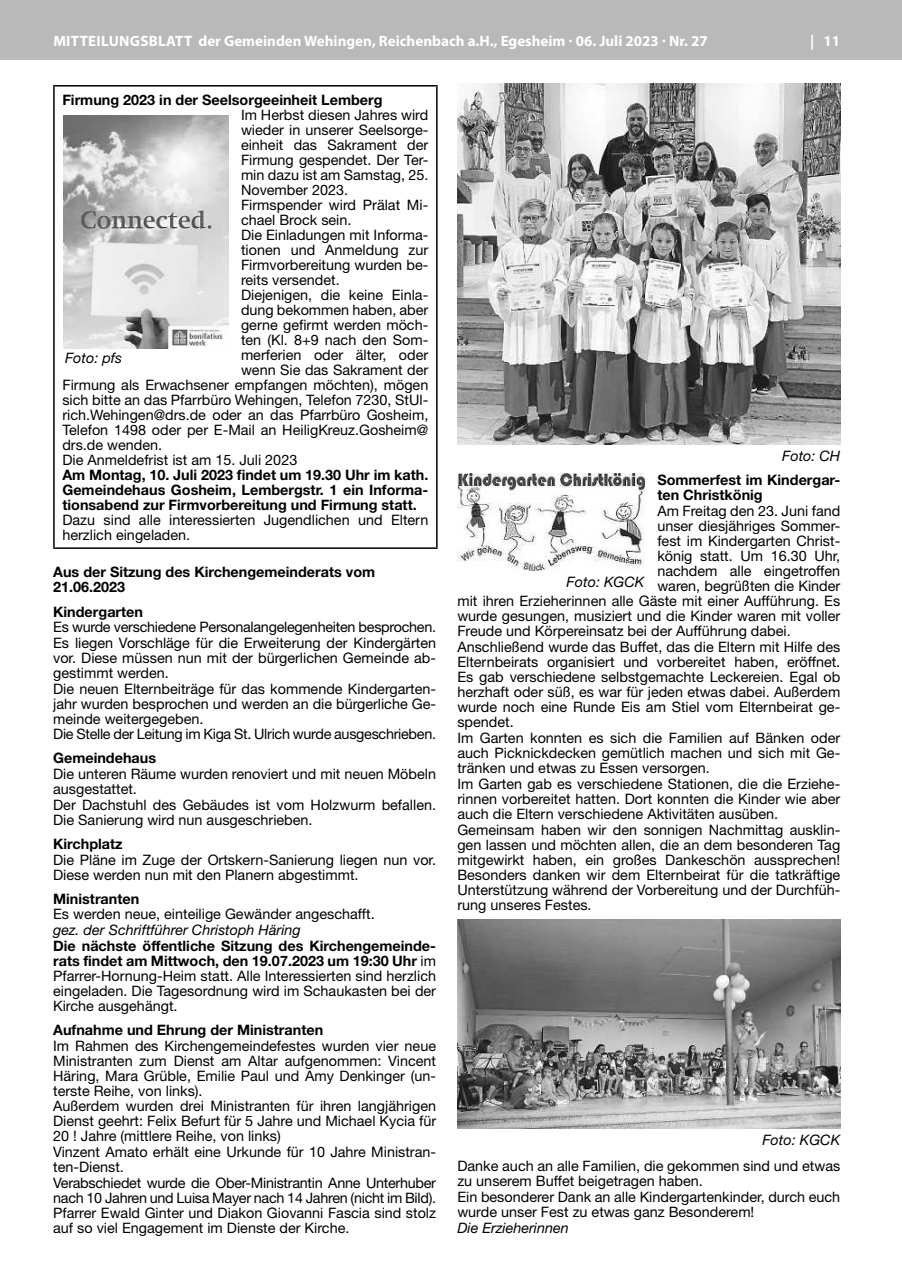
<style>
.page{position:relative;width:902px;height:1280px;background:#fff}
.page>*{position:absolute;margin:0;border:0;box-sizing:border-box;transform-origin:0 0}
.t1{font:700 15px "Myriad Pro";color:#fff}
.t2{font:14.4px/15.1px "Helvetica Neue LT Pro";color:#000}
.t3{font:700 14.4px/15px "Helvetica Neue LT Pro";color:#000}
.t4{font:italic 14.4px "Helvetica Neue LT Pro";color:#000}
.s1{font-weight:700}
</style>
<div class="page">
<div style="left:0;top:0;width:901px;height:60px;background:#b9b9ba"></div>
<hr style="left:53px;top:85px;width:384px;height:2px;background:#000">
<hr style="left:53px;top:87px;width:2px;height:460px;background:#000">
<hr style="left:436px;top:87px;width:1px;height:460px;background:#000">
<hr style="left:53px;top:547px;width:384px;height:2px;background:#000">
<img style="left:64px;top:116px;width:164px;height:232px">
<img style="left:457px;top:83px;width:383px;height:361px">
<img style="left:457px;top:920px;width:383px;height:208px">
<img style="left:457px;top:474px;width:187px;height:96px">
<p class="t1" style="left:53px;top:31px;width:656px">MITTEILUNGSBLATT der Gemeinden Wehingen, Reichenbach a.H., Egesheim · 06. Juli 2023 · Nr. 27</p>
<p class="t1" style="left:810px;top:31px;width:31px">| 11</p>
<p class="t3" style="left:62px;top:92px;width:321px">Firmung 2023 in der Seelsorgeeinheit Lemberg</p>
<p class="t2" style="left:241px;top:107px;width:189px">Im Herbst diesen Jahres wird</p>
<p class="t2" style="left:241px;top:122px;width:189px">wieder in unserer Seelsorge-</p>
<p class="t2" style="left:241px;top:137px;width:189px">einheit das Sakrament der</p>
<p class="t2" style="left:241px;top:152px;width:189px">Firmung gespendet. Der Ter-</p>
<p class="t2" style="left:241px;top:167px;width:189px">min dazu ist am Samstag, 25.</p>
<p class="t2" style="left:241px;top:182px;width:108px">November 2023.</p>
<p class="t2" style="left:241px;top:197px;width:189px">Firmspender wird Prälat Mi-</p>
<p class="t2" style="left:241px;top:212px;width:112px">chael Brock sein.</p>
<p class="t2" style="left:241px;top:227px;width:189px">Die Einladungen mit Informa-</p>
<p class="t2" style="left:241px;top:242px;width:189px">tionen und Anmeldung zur</p>
<p class="t2" style="left:241px;top:257px;width:189px">Firmvorbereitung wurden be-</p>
<p class="t2" style="left:241px;top:272px;width:100px">reits versendet.</p>
<p class="t2" style="left:241px;top:287px;width:189px">Diejenigen, die keine Einla-</p>
<p class="t2" style="left:241px;top:302px;width:189px">dung bekommen haben, aber</p>
<p class="t2" style="left:241px;top:317px;width:189px">gerne gefirmt werden möch-</p>
<p class="t2" style="left:241px;top:332px;width:189px">ten (Kl. 8+9 nach den Som-</p>
<p class="t2" style="left:241px;top:347px;width:189px">merferien oder älter, oder</p>
<p class="t2" style="left:241px;top:362px;width:189px">wenn Sie das Sakrament der</p>
<p class="t2" style="left:62px;top:377px;width:367px">Firmung als Erwachsener empfangen möchten), mögen</p>
<p class="t2" style="left:62px;top:392px;width:367px">sich bitte an das Pfarrbüro Wehingen, Telefon 7230, StUl-</p>
<p class="t2" style="left:62px;top:407px;width:367px">rich.Wehingen@drs.de oder an das Pfarrbüro Gosheim,</p>
<p class="t2" style="left:62px;top:422px;width:367px">Telefon 1498 oder per E-Mail an HeiligKreuz.Gosheim@</p>
<p class="t2" style="left:62px;top:437px;width:101px">drs.de wenden.</p>
<p class="t2" style="left:62px;top:452px;width:236px">Die Anmeldefrist ist am 15. Juli 2023</p>
<p class="t3" style="left:62px;top:467px;width:367px;text-align:justify">Am Montag, 10. Juli 2023 findet um 19.30 Uhr im kath.<br>Gemeindehaus Gosheim, Lembergstr. 1 ein Informa&shy;tionsabend zur Firmvorbereitung und Firmung statt.</p>
<p class="t2" style="left:62px;top:512px;width:367px">Dazu sind alle interessierten Jugendlichen und Eltern herzlich eingeladen.</p>
<p class="t3" style="left:53px;top:564px;width:323px">Aus der Sitzung des Kirchengemeinderats vom<br>21.06.2023</p>
<p class="t3" style="left:53px;top:603px;width:91px">Kindergarten</p>
<p class="t2" style="left:53px;top:619px;width:384px">Es wurde verschiedene Personalangelegenheiten besprochen.<br>Es liegen Vorschläge für die Erweiterung der Kindergärten vor. Diese müssen nun mit der bürgerlichen Gemeinde ab&shy;gestimmt werden.<br>Die neuen Elternbeiträge für das kommende Kindergarten&shy;jahr wurden besprochen und werden an die bürgerliche Ge&shy;meinde weitergegeben.<br>Die Stelle der Leitung im Kiga St. Ulrich wurde ausgeschrieben.</p>
<p class="t3" style="left:53px;top:750px;width:104px">Gemeindehaus</p>
<p class="t2" style="left:53px;top:766px;width:384px">Die unteren Räume wurden renoviert und mit neuen Möbeln ausgestattet.<br>Der Dachstuhl des Gebäudes ist vom Holzwurm befallen.<br>Die Sanierung wird nun ausgeschrieben.</p>
<p class="t3" style="left:53px;top:836px;width:71px">Kirchplatz</p>
<p class="t2" style="left:53px;top:851px;width:384px">Die Pläne im Zuge der Ortskern-Sanierung liegen nun vor.<br>Diese werden nun mit den Planern abgestimmt.</p>
<p class="t3" style="left:53px;top:891px;width:88px">Ministranten</p>
<p class="t2" style="left:53px;top:906px;width:323px">Es werden neue, einteilige Gewänder angeschafft.</p>
<p class="t4" style="left:53px;top:921px;width:249px">gez. der Schriftführer Christoph Häring</p>
<p class="t2" style="left:53px;top:938px;width:384px;text-align:justify"><span class="s1">Die nächste öffentliche Sitzung des Kirchengemeinde&shy;rats findet am Mittwoch, den 19.07.2023 um 19:30 Uhr</span> im Pfarrer-Hornung-Heim statt. Alle Interessierten sind herzlich eingeladen. Die Tagesordnung wird im Schaukasten bei der Kirche ausgehängt.</p>
<p class="t3" style="left:53px;top:1022px;width:271px">Aufnahme und Ehrung der Ministranten</p>
<p class="t2" style="left:53px;top:1037px;width:384px">Im Rahmen des Kirchengemeindefestes wurden vier neue Ministranten zum Dienst am Altar aufgenommen: Vincent Häring, Mara Grüble, Emilie Paul und Amy Denkinger (un&shy;terste Reihe, von links).<br>Außerdem wurden drei Ministranten für ihren langjährigen Dienst geehrt: Felix Befurt für 5 Jahre und Michael Kycia für 20 ! Jahre (mittlere Reihe, von links)<br>Vinzent Amato erhält eine Urkunde für 10 Jahre Ministran&shy;ten-Dienst.<br>Verabschiedet wurde die Ober-Ministrantin Anne Unterhuber nach 10 Jahren und Luisa Mayer nach 14 Jahren (nicht im Bild).<br>Pfarrer Ewald Ginter und Diakon Giovanni Fascia sind stolz auf so viel Engagement im Dienste der Kirche.</p>
<p class="t4" style="left:65px;top:349px;width:59px">Foto: pfs</p>
<p class="t4" style="left:782px;top:447px;width:60px">Foto: CH</p>
<p class="t3" style="left:657px;top:472px;width:184px">Sommerfest im Kindergar&shy;ten Christkönig</p>
<p class="t2" style="left:657px;top:503px;width:184px">Am Freitag den 23. Juni fand</p>
<p class="t2" style="left:657px;top:518px;width:184px">unser diesjähriges Sommer-</p>
<p class="t2" style="left:657px;top:533px;width:184px">fest im Kindergarten Christ-</p>
<p class="t2" style="left:657px;top:548px;width:184px">könig statt. Um 16.30 Uhr,</p>
<p class="t2" style="left:657px;top:563px;width:184px">nachdem alle eingetroffen</p>
<p class="t2" style="left:657px;top:578px;width:184px">waren, begrüßten die Kinder</p>
<p class="t2" style="left:457px;top:593px;width:384px">mit ihren Erzieherinnen alle Gäste mit einer Aufführung. Es</p>
<p class="t2" style="left:457px;top:608px;width:384px">wurde gesungen, musiziert und die Kinder waren mit voller</p>
<p class="t2" style="left:457px;top:623px;width:335px">Freude und Körpereinsatz bei der Aufführung dabei.</p>
<p class="t2" style="left:457px;top:639px;width:384px">Anschließend wurde das Buffet, das die Eltern mit Hilfe des</p>
<p class="t2" style="left:457px;top:654px;width:384px">Elternbeirats organisiert und vorbereitet haben, eröffnet.</p>
<p class="t2" style="left:457px;top:669px;width:384px">Es gab verschiedene selbstgemachte Leckereien. Egal ob</p>
<p class="t2" style="left:457px;top:684px;width:384px">herzhaft oder süß, es war für jeden etwas dabei. Außerdem</p>
<p class="t2" style="left:457px;top:699px;width:384px">wurde noch eine Runde Eis am Stiel vom Elternbeirat ge-</p>
<p class="t2" style="left:457px;top:714px;width:58px">spendet.</p>
<p class="t2" style="left:457px;top:730px;width:384px">Im Garten konnten es sich die Familien auf Bänken oder</p>
<p class="t2" style="left:457px;top:745px;width:384px">auch Picknickdecken gemütlich machen und sich mit Ge-</p>
<p class="t2" style="left:457px;top:760px;width:254px">tränken und etwas zu Essen versorgen.</p>
<p class="t2" style="left:457px;top:776px;width:384px">Im Garten gab es verschiedene Stationen, die die Erziehe-</p>
<p class="t2" style="left:457px;top:791px;width:384px">rinnen vorbereitet hatten. Dort konnten die Kinder wie aber</p>
<p class="t2" style="left:457px;top:806px;width:322px">auch die Eltern verschiedene Aktivitäten ausüben.</p>
<p class="t2" style="left:457px;top:822px;width:384px">Gemeinsam haben wir den sonnigen Nachmittag ausklin-</p>
<p class="t2" style="left:457px;top:837px;width:384px">gen lassen und möchten allen, die an dem besonderen Tag</p>
<p class="t2" style="left:457px;top:852px;width:384px">mitgewirkt haben, ein großes Dankeschön aussprechen!</p>
<p class="t2" style="left:457px;top:867px;width:384px">Besonders danken wir dem Elternbeirat für die tatkräftige</p>
<p class="t2" style="left:457px;top:882px;width:384px">Unterstützung während der Vorbereitung und der Durchfüh-</p>
<p class="t2" style="left:457px;top:897px;width:136px">rung unseres Festes.</p>
<p class="t4" style="left:566px;top:573px;width:79px">Foto: KGCK</p>
<p class="t4" style="left:762px;top:1131px;width:79px">Foto: KGCK</p>
<p class="t2" style="left:457px;top:1158px;width:384px">Danke auch an alle Familien, die gekommen sind und etwas zu unserem Buffet beigetragen haben.<br>Ein besonderer Dank an alle Kindergartenkinder, durch euch wurde unser Fest zu etwas ganz Besonderem!</p>
<p class="t4" style="left:457px;top:1219px;width:113px">Die Erzieherinnen</p>
</div>
